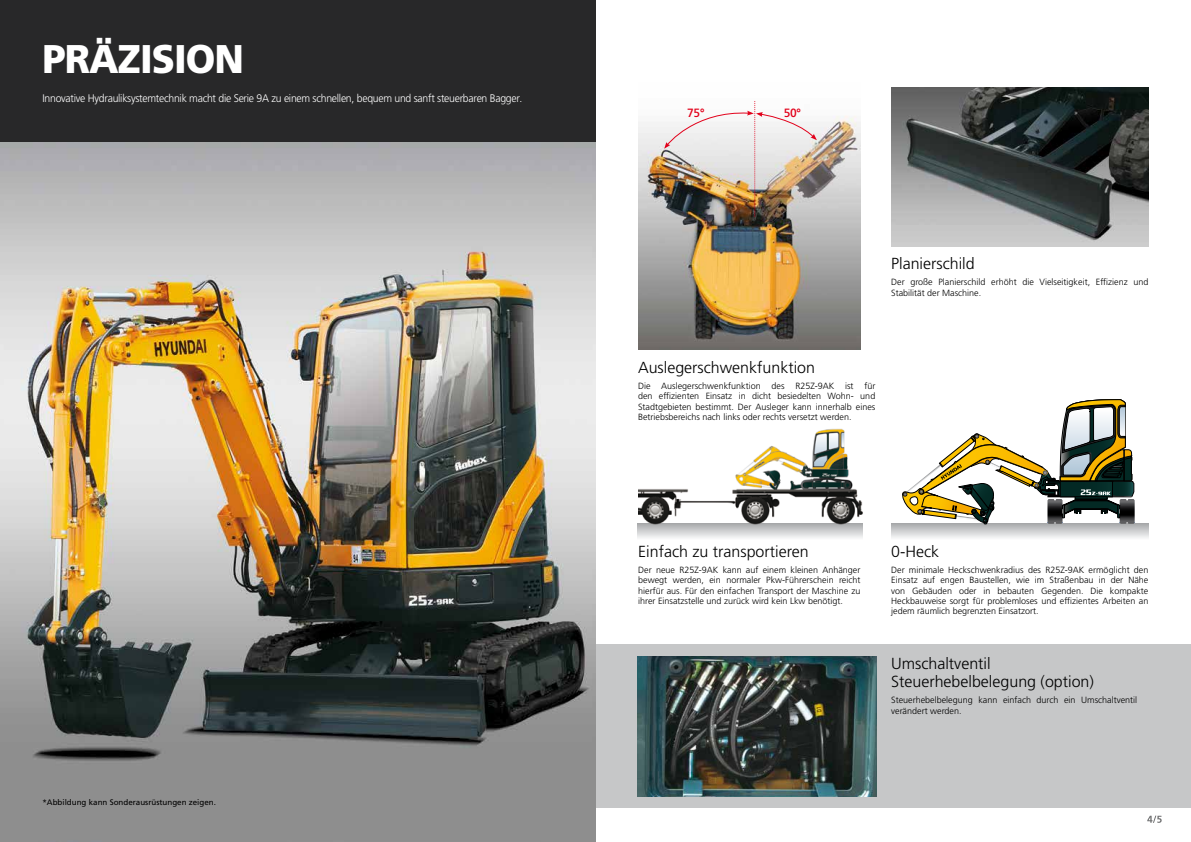
<style>
.page{position:relative;width:1191px;height:842px;background:#fff}
.page>*{position:absolute;margin:0;border:0;box-sizing:border-box;transform-origin:0 0}
.t1{font:900 40px "Frutiger LT Std";letter-spacing:-.025em;color:#fff;scale:.95 1}
.t2{font:300 16px/18.4px "Frutiger LT Std";color:#000}
.t3{font:500 12px "Frutiger Neue LTW1 G";color:#e2001a;scale:.95 1}
.t4{font:300 11px "Frutiger LT Std";letter-spacing:-.025em;color:#fff;scale:.95 1}
.t5{font:300 9px/10.3px "Frutiger LT Std";color:#000;text-align:justify}
.t6{font:8px "Frutiger LT Std";color:#000}
</style>
<div class="page">
<svg style="left:891px;top:523px;width:257px;height:15px;background:#cecfd0"></svg>
<svg style="left:638px;top:527px;width:224px;height:11px;background:#d7d8d9"></svg>
<div style="left:595px;top:644px;width:596px;height:164px;background:#c6c7c8"></div>
<img style="left:638px;top:428px;width:225px;height:99px">
<img style="left:0;top:142px;width:595px;height:700px">
<img style="left:638px;top:657px;width:238px;height:139px">
<img style="left:638px;top:115px;width:222px;height:234px">
<img style="left:891px;top:88px;width:257px;height:159px">
<div style="left:0;top:0;width:595px;height:142px;background:#282829"></div>
<svg style="left:901px;top:399px;width:234px;height:125px"></svg>
<svg style="left:1147px;top:816px;width:14px;height:7px"></svg>
<img style="left:664px;top:101px;width:153px;height:116px">
<h1 class="t1" style="left:43px;top:34px;width:214px">PRÄZISION</h1>
<p class="t4" style="left:43px;top:92px;width:507px">Innovative Hydrauliksystemtechnik macht die Serie 9A zu einem schnellen, bequem und sanft steuerbaren Bagger.</p>
<p class="t6" style="left:43px;top:798px;width:175px">*Abbildung kann Sonderausrüstungen zeigen.</p>
<h3 class="t3" style="left:687px;top:104px;width:20px">75°</h3>
<h3 class="t3" style="left:783px;top:104px;width:20px">50°</h3>
<h2 class="t2" style="left:891px;top:255px;width:85px">Planierschild</h2>
<p class="t5" style="left:891px;top:277px;width:259px">Der große Planierschild erhöht die Vielseitigkeit, Effizienz und<br>Stabilität der Maschine.</p>
<h2 class="t2" style="left:638px;top:358px;width:178px">Auslegerschwenkfunktion</h2>
<p class="t5" style="left:638px;top:381px;width:239px">Die Auslegerschwenkfunktion des R25Z-9AK ist für den effizienten Einsatz in dicht besiedelten Wohn- und Stadtgebieten bestimmt. Der Ausleger kann innerhalb eines Betriebsbereichs nach links oder rechts versetzt werden.</p>
<h2 class="t2" style="left:638px;top:542px;width:172px">Einfach zu transportieren</h2>
<p class="t5" style="left:638px;top:565px;width:224px">Der neue R25Z-9AK kann auf einem kleinen Anhänger bewegt werden, ein normaler Pkw-Führerschein reicht hierfür aus. Für den einfachen Transport der Maschine zu ihrer Einsatzstelle und zurück wird kein Lkw benötigt.</p>
<h2 class="t2" style="left:891px;top:542px;width:49px">0-Heck</h2>
<p class="t5" style="left:891px;top:565px;width:259px">Der minimale Heckschwenkradius des R25Z-9AK ermöglicht den Einsatz auf engen Baustellen, wie im Straßenbau in der Nähe von Gebäuden oder in bebauten Gegenden. Die kompakte Heckbauweise sorgt für problemloses und effizientes Arbeiten an jedem räumlich begrenzten Einsatzort.</p>
<h2 class="t2" style="left:891px;top:654px;width:204px">Umschaltventil<br>Steuerhebelbelegung (option)</h2>
<p class="t5" style="left:891px;top:695px;width:248px">Steuerhebelbelegung kann einfach durch ein Umschaltventil verändert werden.</p>
</div>
